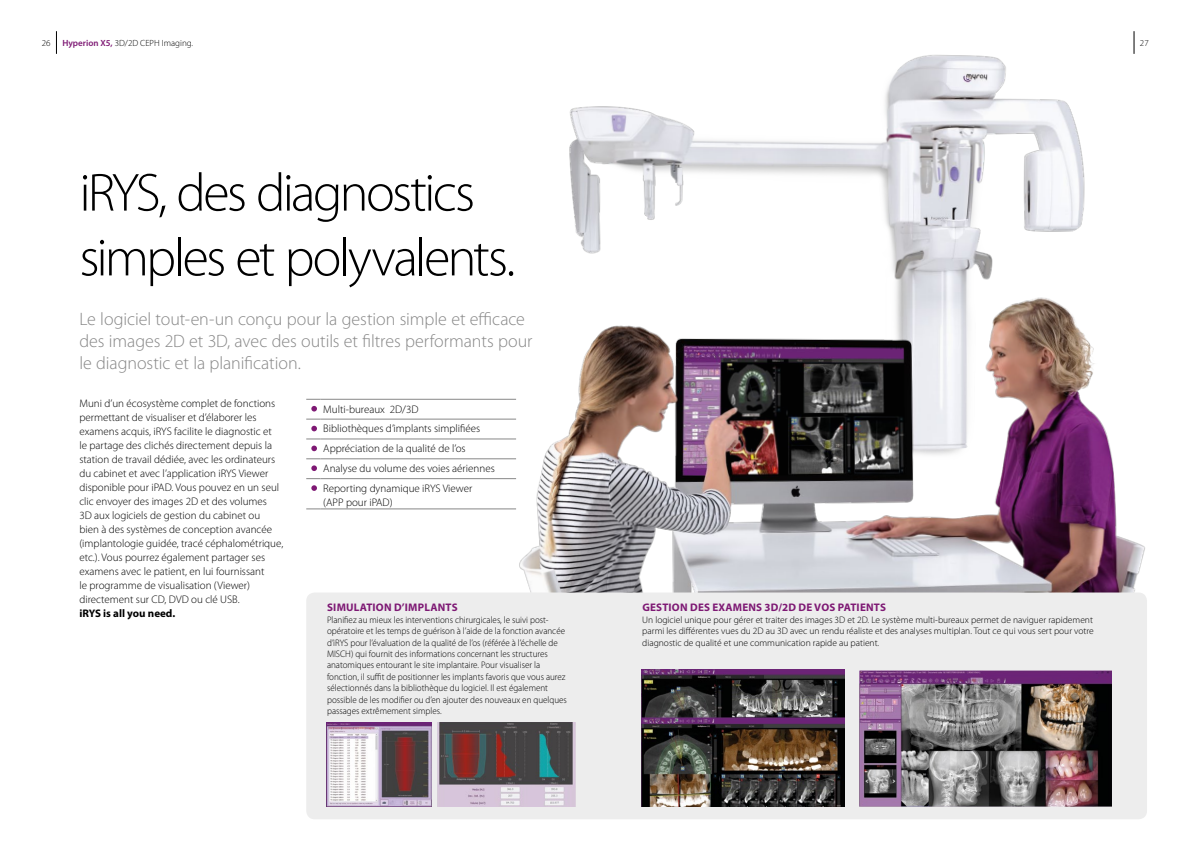
<style>
.page{position:relative;width:1191px;height:842px;background:#fff}
.page>*{position:absolute;margin:0;border:0;box-sizing:border-box;transform-origin:0 0}
._1_Titolo{font:300 54px/64.8px "Myriad Pro";letter-spacing:-.05em;color:#000}
._2_sottotitolo{font:300 18px "Myriad Pro";letter-spacing:-.005em;color:#878787}
._3_corpo_testo{font:300 11px/14px "Myriad Pro";color:#000}
._6_testo_keywords{font:300 11px/14px "Myriad Pro";color:#000}
._3_corpo_testo-2{font:700 11px "Myriad Pro";letter-spacing:.02em;color:#7e1974}
._3_corpo_testo-3{font:700 11px "Myriad Pro";color:#000}
._3_corpo_testo-4{font:300 9.5px/11.4px "Myriad Pro";color:#000;scale:.95 1}
._3_corpo_testo-5{font:300 9.5px/11.4px "Myriad Pro";color:#000;text-align:justify}
.t1{font:300 9px "Myriad Pro";color:#000}
.s1{font-weight:600;color:#7e1974}
</style>
<div class="page">
<svg style="left:56px;top:31px;width:1px;height:23px"></svg>
<img style="left:448px;top:42px;width:697px;height:550px">
<div style="left:306px;top:592px;width:841px;height:227px;background:#ededed;border-radius:9px"></div>
<img style="left:438px;top:722px;width:137px;height:84px">
<img style="left:642px;top:669px;width:202px;height:137px">
<img style="left:859px;top:670px;width:252px;height:136px">
<img style="left:327px;top:722px;width:105px;height:84px">
<svg style="left:306px;top:399px;width:14px;height:1px"></svg>
<hr style="left:320px;top:399px;width:196px;height:1px;background:#878787">
<svg style="left:306px;top:419px;width:14px;height:1px"></svg>
<hr style="left:320px;top:419px;width:196px;height:1px;background:#878787">
<svg style="left:306px;top:439px;width:14px;height:1px"></svg>
<hr style="left:320px;top:439px;width:196px;height:1px;background:#878787">
<hr style="left:320px;top:459px;width:196px;height:1px;background:#878787">
<svg style="left:306px;top:478px;width:14px;height:1px"></svg>
<hr style="left:320px;top:478px;width:196px;height:1px;background:#878787">
<svg style="left:306px;top:509px;width:14px;height:1px"></svg>
<hr style="left:320px;top:509px;width:196px;height:1px;background:#878787">
<svg style="left:311px;top:406px;width:6px;height:5px"></svg>
<svg style="left:311px;top:426px;width:6px;height:5px"></svg>
<svg style="left:311px;top:446px;width:6px;height:5px"></svg>
<svg style="left:306px;top:459px;width:14px;height:12px"></svg>
<svg style="left:311px;top:485px;width:6px;height:6px"></svg>
<p class="t1" style="left:42px;top:38px;width:10px">26</p>
<p class="t1" style="left:62px;top:38px;width:132px"><span class="s1">Hyperion X5,</span> 3D/2D CEPH Imaging.</p>
<p class="t1" style="left:1140px;top:38px;width:10px">27</p>
<p class="_1_Titolo" style="left:79px;top:161px;width:437px">iRYS, des diagnostics simples et polyvalents.</p>
<p class="_2_sottotitolo" style="left:79px;top:309px;width:447px">Le logiciel tout-en-un conçu pour la gestion simple et efficace</p>
<p class="_2_sottotitolo" style="left:79px;top:331px;width:454px">des images 2D et 3D, avec des outils et filtres performants pour</p>
<p class="_2_sottotitolo" style="left:79px;top:353px;width:223px">le diagnostic et la planification.</p>
<p class="_3_corpo_testo" style="left:79px;top:397px;width:205px">Muni d’un écosystème complet de fonctions permettant de visualiser et d’élaborer les examens acquis, iRYS facilite le diagnostic et<br>le partage des clichés directement depuis la station de travail dédiée, avec les ordinateurs du cabinet et avec l’application iRYS Viewer disponible pour iPAD. Vous pouvez en un seul clic envoyer des images 2D et des volumes<br>3D aux logiciels de gestion du cabinet ou<br>bien à des systèmes de conception avancée (implantologie guidée, tracé céphalométrique, etc.). Vous pourrez également partager ses examens avec le patient, en lui fournissant<br>le programme de visualisation (Viewer) directement sur CD, DVD ou clé USB.</p>
<p class="_3_corpo_testo-3" style="left:79px;top:607px;width:97px">iRYS is all you need.</p>
<p class="_6_testo_keywords" style="left:323px;top:402px;width:97px">Multi-bureaux 2D/3D</p>
<p class="_6_testo_keywords" style="left:323px;top:422px;width:159px">Bibliothèques d’implants simplifiées</p>
<p class="_6_testo_keywords" style="left:323px;top:442px;width:144px">Appréciation de la qualité de l’os</p>
<p class="_6_testo_keywords" style="left:323px;top:462px;width:173px">Analyse du volume des voies aériennes</p>
<p class="_6_testo_keywords" style="left:323px;top:481px;width:150px">Reporting dynamique iRYS Viewer (APP pour iPAD)</p>
<p class="_3_corpo_testo-2" style="left:327px;top:601px;width:132px">SIMULATION D’IMPLANTS</p>
<p class="_3_corpo_testo-4" style="left:327px;top:614px;width:254px">Planifiez au mieux les interventions chirurgicales, le suivi post&shy;opératoire et les temps de guérison à l’aide de la fonction avancée d’iRYS pour l’évaluation de la qualité de l’os (référée à l’échelle de MISCH) qui fournit des informations concernant les structures anatomiques entourant le site implantaire. Pour visualiser la fonction, il suffit de positionner les implants favoris que vous aurez sélectionnés dans la bibliothèque du logiciel. Il est également possible de les modifier ou d’en ajouter des nouveaux en quelques passages extrêmement simples.</p>
<p class="_3_corpo_testo-2" style="left:642px;top:601px;width:245px">GESTION DES EXAMENS 3D/2D DE VOS PATIENTS</p>
<p class="_3_corpo_testo-5" style="left:642px;top:614px;width:453px">Un logiciel unique pour gérer et traiter des images 3D et 2D. Le système multi-bureaux permet de naviguer rapidement parmi les différentes vues du 2D au 3D avec un rendu réaliste et des analyses multiplan. Tout ce qui vous sert pour votre diagnostic de qualité et une communication rapide au patient.</p>
</div>
